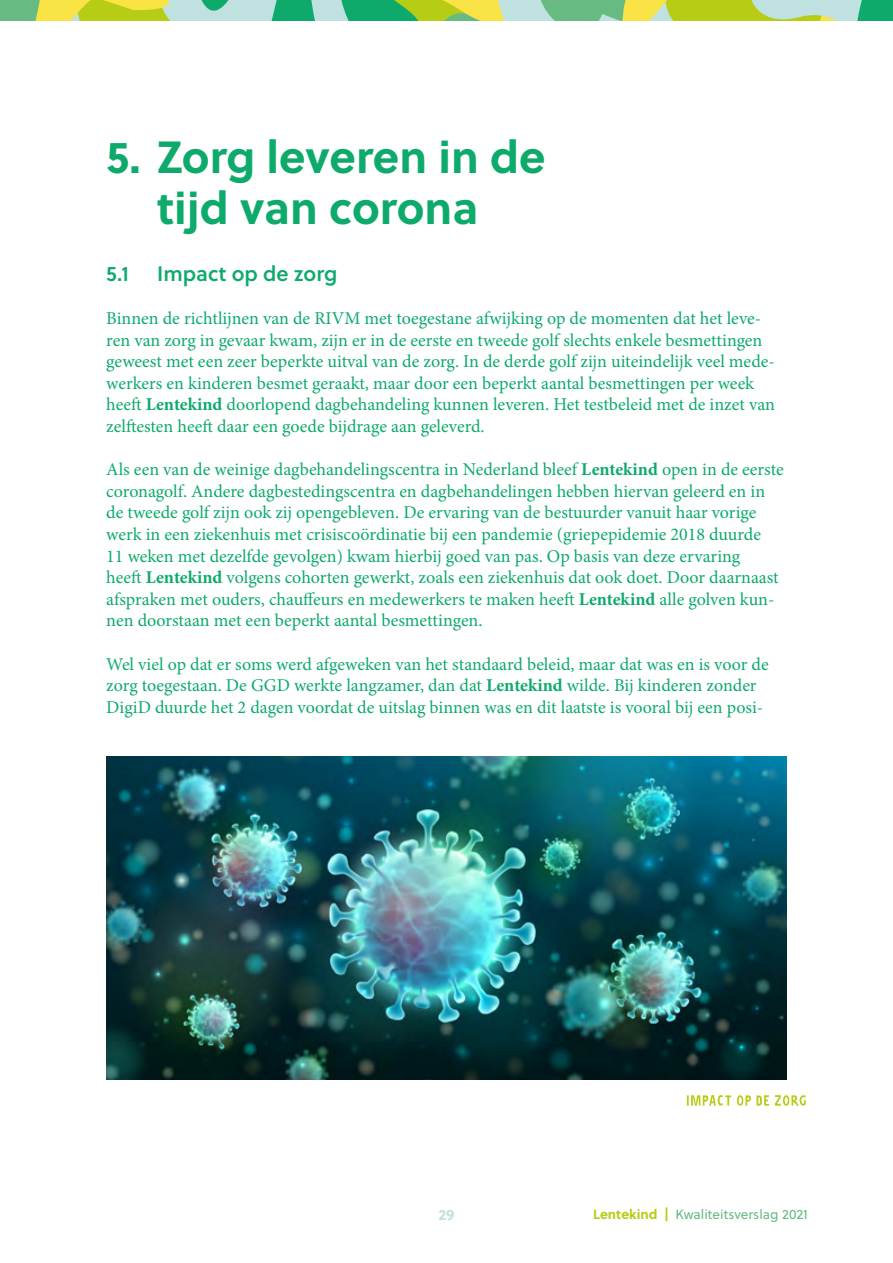
<style>
.page{position:relative;width:893px;height:1263px;background:#fff}
.page>*{position:absolute;margin:0;border:0;box-sizing:border-box;transform-origin:0 0}
.t1{font:700 45px/51px "Soleil";color:#0daa6b;text-align:center}
.t2{font:21px "Soleil Sb";color:#0daa6b}
.t3{font:18px/21.6px "Minion Pro";color:#0daa6b}
.t4{font:700 15px "Soleil";color:#bfe1e0}
.t5{font:13.5px "Soleil";color:#68ba83}
.s1{font-weight:700}
.s2{font-weight:700;color:#b7cc15}
</style>
<div class="page">
<svg style="left:0;top:0;width:893px;height:21px"></svg>
<img style="left:106px;top:756px;width:681px;height:323px">
<svg style="left:687px;top:1095px;width:119px;height:11px"></svg>
<h1 class="t1" style="left:106px;top:129px;width:441px">5. Zorg leveren in de tijd van corona</h1>
<p class="t2" style="left:106px;top:257px;width:24px">5.1</p>
<p class="t2" style="left:157px;top:257px;width:182px">Impact op de zorg</p>
<p class="t3" style="left:106px;top:308px;width:670px">Binnen de richtlijnen van de RIVM met toegestane afwijking op de momenten dat het leve&shy;ren van zorg in gevaar kwam, zijn er in de eerste en tweede golf slechts enkele besmettingen geweest met een zeer beperkte uitval van de zorg. In de derde golf zijn uiteindelijk veel mede&shy;werkers en kinderen besmet geraakt, maar door een beperkt aantal besmettingen per week heeft <span class="s1">Lentekind</span> doorlopend dagbehandeling kunnen leveren. Het testbeleid met de inzet van zelftesten heeft daar een goede bijdrage aan geleverd.</p>
<p class="t3" style="left:106px;top:459px;width:679px">Als een van de weinige dagbehandelingscentra in Nederland bleef <span class="s1">Lentekind</span> open in de eerste coronagolf. Andere dagbestedingscentra en dagbehandelingen hebben hiervan geleerd en in de tweede golf zijn ook zij opengebleven. De ervaring van de bestuurder vanuit haar vorige werk in een ziekenhuis met crisiscoördinatie bij een pandemie (griepepidemie 2018 duurde<br>11 weken met dezelfde gevolgen) kwam hierbij goed van pas. Op basis van deze ervaring<br>heeft <span class="s1">Lentekind</span> volgens cohorten gewerkt, zoals een ziekenhuis dat ook doet. Door daarnaast afspraken met ouders, chauffeurs en medewerkers te maken heeft <span class="s1">Lentekind</span> alle golven kun&shy;nen doorstaan met een beperkt aantal besmettingen.</p>
<p class="t3" style="left:106px;top:653px;width:664px">Wel viel op dat er soms werd afgeweken van het standaard beleid, maar dat was en is voor de zorg toegestaan. De GGD werkte langzamer, dan dat <span class="s1">Lentekind</span> wilde. Bij kinderen zonder<br>DigiD duurde het 2 dagen voordat de uitslag binnen was en dit laatste is vooral bij een posi-</p>
<p class="t4" style="left:438px;top:1203px;width:18px">29</p>
<p class="t5" style="left:593px;top:1204px;width:216px"><span class="s2">Lentekind |</span> Kwaliteitsverslag 2021</p>
</div>
